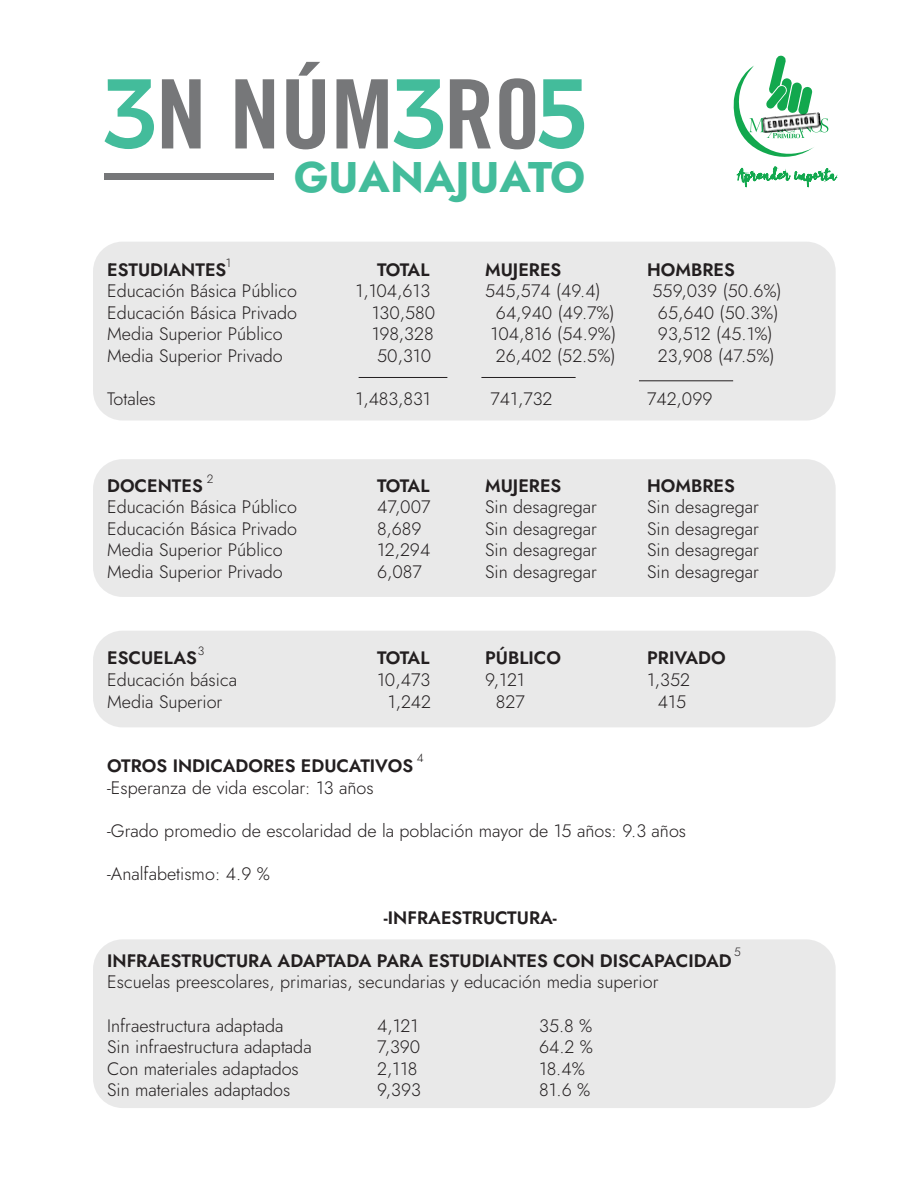
<style>
.page{position:relative;width:918px;height:1188px;background:#fff}
.page>*{position:absolute;margin:0;border:0;box-sizing:border-box;transform-origin:0 0}
.t1{font:700 42.75px "Jost";color:#43bc9b}
.t2{font:300 18px "Jost";color:#231f20}
.t3{font:600 18px "Jost";color:#231f20}
.t4{font:300 12px "Jost";color:#231f20}
</style>
<div class="page">
<div style="left:93px;top:242px;width:743px;height:179px;background:#e9e9e9;border-radius:30px"></div>
<div style="left:93px;top:939px;width:743px;height:169px;background:#e9e9e9;border-radius:30px"></div>
<div style="left:93px;top:459px;width:743px;height:138px;background:#e9e9e9;border-radius:30px"></div>
<div style="left:93px;top:631px;width:743px;height:96px;background:#e9e9e9;border-radius:30px"></div>
<svg style="left:733px;top:55px;width:103px;height:132px"></svg>
<img style="left:762px;top:112px;width:59px;height:21px">
<svg style="left:105px;top:79px;width:49px;height:70px"></svg>
<svg style="left:394px;top:79px;width:49px;height:70px"></svg>
<svg style="left:162px;top:79px;width:39px;height:69px"></svg>
<svg style="left:235px;top:79px;width:39px;height:69px"></svg>
<svg style="left:286px;top:62px;width:39px;height:87px"></svg>
<svg style="left:337px;top:79px;width:51px;height:69px"></svg>
<svg style="left:450px;top:79px;width:41px;height:69px"></svg>
<svg style="left:499px;top:78px;width:85px;height:71px"></svg>
<div style="left:105px;top:173px;width:169px;height:6px;background:#767779"></div>
<hr style="left:359px;top:377px;width:88px;height:1px;background:#231f20">
<hr style="left:481px;top:377px;width:95px;height:1px;background:#231f20">
<hr style="left:639px;top:380px;width:94px;height:1px;background:#231f20">
<h1 class="t1" style="left:294px;top:148px;width:293px">GUANAJUATO</h1>
<p class="t4" style="left:226px;top:255px;width:7px">1</p>
<p class="t3" style="left:107px;top:257px;width:121px">ESTUDIANTES</p>
<p class="t3" style="left:377px;top:257px;width:54px">TOTAL</p>
<p class="t3" style="left:485px;top:257px;width:78px">MUJERES</p>
<p class="t3" style="left:647px;top:257px;width:89px">HOMBRES</p>
<p class="t2" style="left:107px;top:279px;width:191px">Educación Básica Público</p>
<p class="t2" style="left:356px;top:279px;width:76px">1,104,613</p>
<p class="t2" style="left:485px;top:279px;width:117px">545,574 (49.4)</p>
<p class="t2" style="left:653px;top:279px;width:131px">559,039 (50.6%)</p>
<p class="t2" style="left:107px;top:300px;width:191px">Educación Básica Privado</p>
<p class="t2" style="left:372px;top:300px;width:65px">130,580</p>
<p class="t2" style="left:496px;top:300px;width:120px">64,940 (49.7%)</p>
<p class="t2" style="left:658px;top:300px;width:122px">65,640 (50.3%)</p>
<p class="t2" style="left:107px;top:322px;width:177px">Media Superior Público</p>
<p class="t2" style="left:372px;top:322px;width:63px">198,328</p>
<p class="t2" style="left:491px;top:322px;width:127px">104,816 (54.9%)</p>
<p class="t2" style="left:658px;top:322px;width:116px">93,512 (45.1%)</p>
<p class="t2" style="left:107px;top:343px;width:177px">Media Superior Privado</p>
<p class="t2" style="left:377px;top:343px;width:55px">50,310</p>
<p class="t2" style="left:496px;top:343px;width:121px">26,402 (52.5%)</p>
<p class="t2" style="left:658px;top:343px;width:118px">23,908 (47.5%)</p>
<p class="t2" style="left:107px;top:387px;width:50px">Totales</p>
<p class="t2" style="left:356px;top:387px;width:77px">1,483,831</p>
<p class="t2" style="left:491px;top:387px;width:63px">741,732</p>
<p class="t2" style="left:647px;top:387px;width:67px">742,099</p>
<p class="t4" style="left:207px;top:471px;width:8px">2</p>
<p class="t3" style="left:107px;top:473px;width:97px">DOCENTES</p>
<p class="t3" style="left:377px;top:473px;width:54px">TOTAL</p>
<p class="t3" style="left:485px;top:473px;width:78px">MUJERES</p>
<p class="t3" style="left:647px;top:473px;width:89px">HOMBRES</p>
<p class="t2" style="left:107px;top:495px;width:191px">Educación Básica Público</p>
<p class="t2" style="left:377px;top:495px;width:55px">47,007</p>
<p class="t2" style="left:485px;top:495px;width:113px">Sin desagregar</p>
<p class="t2" style="left:647px;top:495px;width:113px">Sin desagregar</p>
<p class="t2" style="left:107px;top:516px;width:191px">Educación Básica Privado</p>
<p class="t2" style="left:377px;top:516px;width:46px">8,689</p>
<p class="t2" style="left:485px;top:516px;width:113px">Sin desagregar</p>
<p class="t2" style="left:647px;top:516px;width:113px">Sin desagregar</p>
<p class="t2" style="left:107px;top:538px;width:177px">Media Superior Público</p>
<p class="t2" style="left:377px;top:538px;width:55px">12,294</p>
<p class="t2" style="left:485px;top:538px;width:113px">Sin desagregar</p>
<p class="t2" style="left:647px;top:538px;width:113px">Sin desagregar</p>
<p class="t2" style="left:107px;top:559px;width:177px">Media Superior Privado</p>
<p class="t2" style="left:377px;top:559px;width:46px">6,087</p>
<p class="t2" style="left:485px;top:559px;width:113px">Sin desagregar</p>
<p class="t2" style="left:647px;top:559px;width:113px">Sin desagregar</p>
<p class="t3" style="left:107px;top:646px;width:91px">ESCUELAS</p>
<p class="t3" style="left:377px;top:646px;width:54px">TOTAL</p>
<p class="t3" style="left:485px;top:646px;width:77px">PÚBLICO</p>
<p class="t3" style="left:647px;top:646px;width:80px">PRIVADO</p>
<p class="t2" style="left:107px;top:667px;width:131px">Educación básica</p>
<p class="t2" style="left:377px;top:667px;width:55px">10,473</p>
<p class="t2" style="left:485px;top:667px;width:41px">9,121</p>
<p class="t2" style="left:647px;top:667px;width:44px">1,352</p>
<p class="t2" style="left:107px;top:689px;width:117px">Media Superior</p>
<p class="t2" style="left:388px;top:689px;width:45px">1,242</p>
<p class="t2" style="left:496px;top:689px;width:30px">827</p>
<p class="t2" style="left:658px;top:689px;width:30px">415</p>
<p class="t4" style="left:198px;top:643px;width:8px">3</p>
<p class="t4" style="left:417px;top:749px;width:8px">4</p>
<p class="t3" style="left:107px;top:754px;width:308px">OTROS INDICADORES EDUCATIVOS</p>
<p class="t2" style="left:107px;top:775px;width:268px">-Esperanza de vida escolar: 13 años</p>
<p class="t2" style="left:107px;top:819px;width:581px">-Grado promedio de escolaridad de la población mayor de 15 años: 9.3 años</p>
<p class="t2" style="left:107px;top:862px;width:164px">-Analfabetismo : 4.9 %</p>
<p class="t3" style="left:384px;top:905px;width:174px">-INFRAESTRUCTURA-</p>
<p class="t3" style="left:107px;top:948px;width:626px">INFRAESTRUCTURA ADAPTADA PARA ESTUDIANTES CON DISCAPACIDAD</p>
<p class="t2" style="left:107px;top:970px;width:553px">Escuelas preescolares, primarias, secundarias y educación media superior</p>
<p class="t2" style="left:107px;top:1013px;width:178px">Infraestructura adaptada</p>
<p class="t2" style="left:377px;top:1013px;width:43px">4,121</p>
<p class="t2" style="left:539px;top:1013px;width:55px">35.8 %</p>
<p class="t2" style="left:107px;top:1035px;width:206px">Sin infraestructura adaptada</p>
<p class="t2" style="left:377px;top:1035px;width:45px">7,390</p>
<p class="t2" style="left:539px;top:1035px;width:55px">64.2 %</p>
<p class="t2" style="left:107px;top:1056px;width:193px">Con materiales adaptados</p>
<p class="t2" style="left:377px;top:1056px;width:42px">2,118</p>
<p class="t2" style="left:539px;top:1056px;width:47px">18.4%</p>
<p class="t2" style="left:107px;top:1078px;width:185px">Sin materiales adaptados</p>
<p class="t2" style="left:377px;top:1078px;width:45px">9,393</p>
<p class="t2" style="left:539px;top:1078px;width:53px">81.6 %</p>
<p class="t4" style="left:734px;top:944px;width:8px">5</p>
</div>
